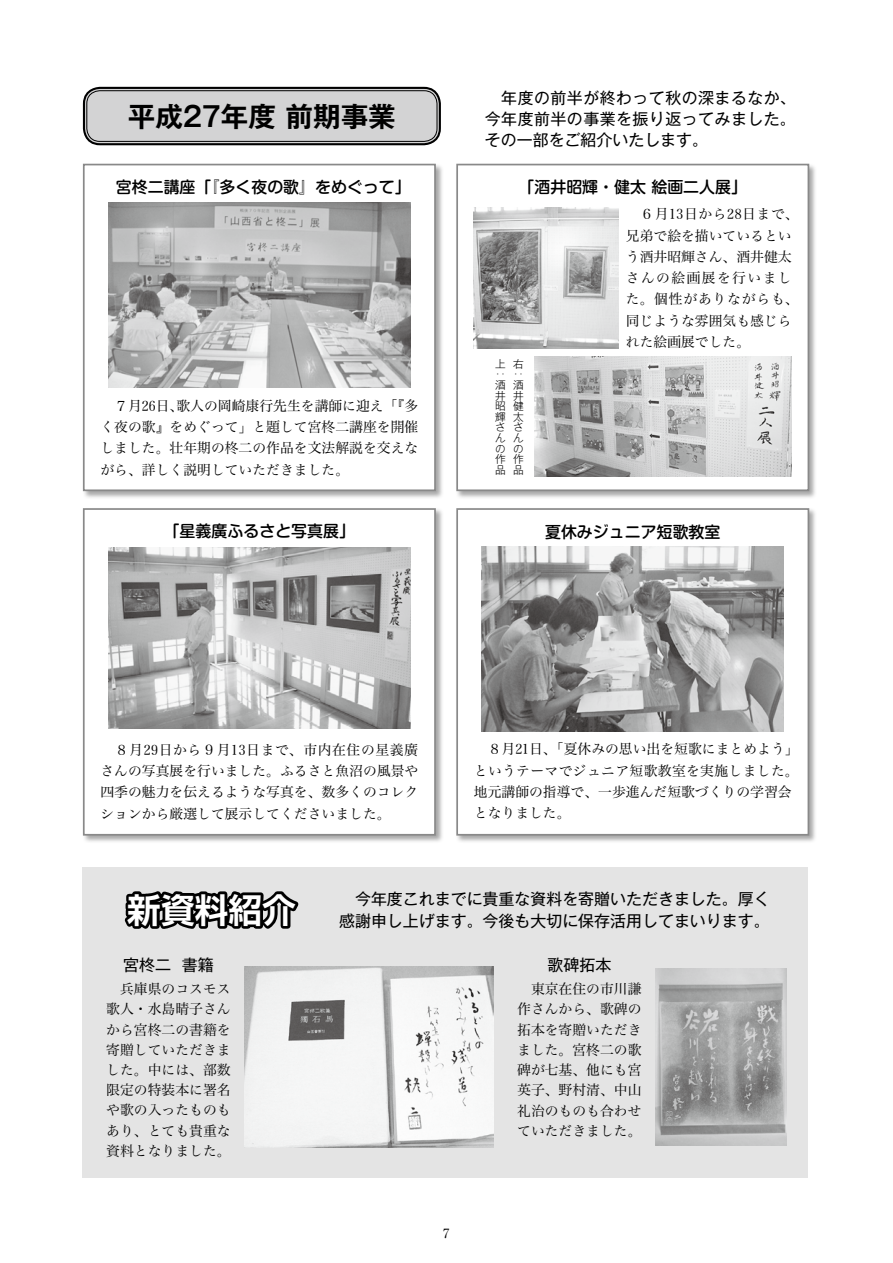
<style>
.page{position:relative;width:893px;height:1263px;background:#fff}
.page>*{position:absolute;margin:0;border:0;box-sizing:border-box;transform-origin:0 0}
.t1{font:700 33.75px "Shin Go Pro De";color:#fff}
.t2{font:700 27.6px "Gothic MB101 Pro De";color:#000}
.t3{font:15.9px/22.4px "Gothic MB101 Pro";color:#000}
.t4{font:500 15.9px "Shin M Go Pro";color:#000}
.t5{font:15.9px/21.3px "Gothic MB101 Pro";letter-spacing:.03em;color:#000}
.t6{font:13.8px/20.2px "Hira Min Pro W3";color:#000;text-align:justify}
.t7{font:12.75px "Ryumin Pro";color:#000}
.t8{font:300 10.65px/10.6px "Gothic MB101 Pro";color:#000;text-align:justify}
</style>
<div class="page">
<div style="left:83px;top:867px;width:725px;height:311px;background:#e4e4e4"></div>
<div style="left:455px;top:163px;width:369px;height:342px;background:#000;opacity:.35"></div>
<div style="left:456px;top:164px;width:353px;height:327px;background:#fff;border:2px solid #898989"></div>
<div style="left:82px;top:163px;width:368px;height:342px;background:#000;opacity:.35"></div>
<div style="left:83px;top:164px;width:353px;height:327px;background:#fff;border:2px solid #898989"></div>
<div style="left:455px;top:507px;width:369px;height:342px;background:#000;opacity:.35"></div>
<div style="left:456px;top:508px;width:353px;height:328px;background:#fff;border:2px solid #898989"></div>
<div style="left:82px;top:507px;width:368px;height:342px;background:#000;opacity:.35"></div>
<div style="left:83px;top:508px;width:353px;height:328px;background:#fff;border:2px solid #898989"></div>
<svg style="left:124px;top:891px;width:175px;height:38px"></svg>
<div style="left:85px;top:89px;width:354px;height:54px;background:#d3d3d4;border-radius:15px"></div>
<div style="left:83px;top:87px;width:358px;height:58px;border:2px solid #000;border-radius:16px"></div>
<div style="left:86px;top:90px;width:351px;height:52px;border:1px solid #000;border-radius:13px"></div>
<img style="left:108px;top:203px;width:302px;height:184px">
<img style="left:482px;top:547px;width:302px;height:185px">
<img style="left:534px;top:356px;width:258px;height:120px">
<img style="left:244px;top:966px;width:249px;height:181px">
<img style="left:655px;top:969px;width:132px;height:176px">
<img style="left:108px;top:547px;width:302px;height:181px">
<img style="left:474px;top:207px;width:144px;height:142px">
<p class="t5" style="left:485px;top:85px;width:312px">　年度の前半が終わって秋の深まるなか、</p>
<h2 class="t2" style="left:128px;top:93px;width:270px">平成27年度前期事業</h2>
<p class="t5" style="left:485px;top:106px;width:312px">今年度前半の事業を振り返ってみました。その一部をご紹介いたします。</p>
<p class="t4" style="left:116px;top:174px;width:296px">宮柊二講座「『多く夜の歌』をめぐって「</p>
<p class="t6" style="left:176px;top:394px;width:243px">歌人の岡崎康行先生を講師に迎え「『多</p>
<p class="t6" style="left:100px;top:394px;width:319px;line-height:21.3px;text-align:left">　７月２６日、<br>く夜の歌』をめぐって」と題して宮柊二講座を開催しました。壮年期の柊二の作品を文法解説を交えながら、詳しく説明していただきました。</p>
<p class="t4" style="left:164px;top:518px;width:193px">「星義廣ふるさと写真展「</p>
<p class="t4" style="left:518px;top:174px;width:230px">「酒井昭輝・健太絵画二人展「</p>
<p class="t6" style="left:626px;top:202px;width:174px;line-height:21.3px;text-align:left">　６月１３日から２８日まで、兄弟で絵を描いているという酒井昭輝さん、酒井健太さんの絵画展を行いました。個性がありながらも、同じような雰囲気も感じられた絵画展でした。</p>
<p class="t8" style="left:495px;top:357px;width:12px">上</p>
<p class="t8" style="left:513px;top:357px;width:12px">右</p>
<p class="t8" style="left:495px;top:367px;width:10px">：</p>
<p class="t8" style="left:513px;top:367px;width:10px">：</p>
<p class="t8" style="left:495px;top:378px;width:12px">酒井昭輝さんの作品</p>
<p class="t8" style="left:513px;top:378px;width:12px">酒井健太さんの作品</p>
<p class="t4" style="left:545px;top:519px;width:177px">夏休みジュニア短歌教室</p>
<p class="t6" style="left:100px;top:738px;width:319px;line-height:21.3px">　８月２９日から 9 月１３日まで、市内在住の星義廣さんの写真展を行いました。ふるさと魚沼の風景や四季の魅力を伝えるような写真を、数多くのコレクションから厳選して展示してくださいました。</p>
<p class="t6" style="left:474px;top:737px;width:326px;line-height:21.3px">　８月２１日、「夏休みの思い出を短歌にまとめよう「というテーマでジュニア短歌教室を実施しました。地元講師の指導で、一歩進んだ短歌づくりの学習会</p>
<p class="t6" style="left:474px;top:802px;width:98px">となりました。</p>
<h1 class="t1" style="left:127px;top:882px;width:170px">新資料紹介</h1>
<p class="t3" style="left:339px;top:885px;width:432px">　今年度これまでに貴重な資料を寄贈いただきました。厚く感謝申し上げます。今後も大切に保存活用してまいります。</p>
<p class="t3" style="left:123px;top:951px;width:49px">宮柊二</p>
<p class="t3" style="left:182px;top:951px;width:33px">書籍</p>
<p class="t3" style="left:547px;top:951px;width:65px">歌碑拓本</p>
<p class="t6" style="left:106px;top:978px;width:126px">　兵庫県のコスモス歌人・水島晴子さんから宮柊二の書籍を寄贈していただきました。中には、部数限定の特装本に署名や歌の入ったものもあり、とても貴重な資料となりました。</p>
<p class="t6" style="left:517px;top:978px;width:126px">　東京在住の市川謙作さんから、歌碑の拓本を寄贈いただきました。宮柊二の歌碑が七基、他にも宮英子、野村清、中山礼治のものも合わせていただきました。</p>
<p class="t7" style="left:443px;top:1223px;width:8px">7</p>
</div>
